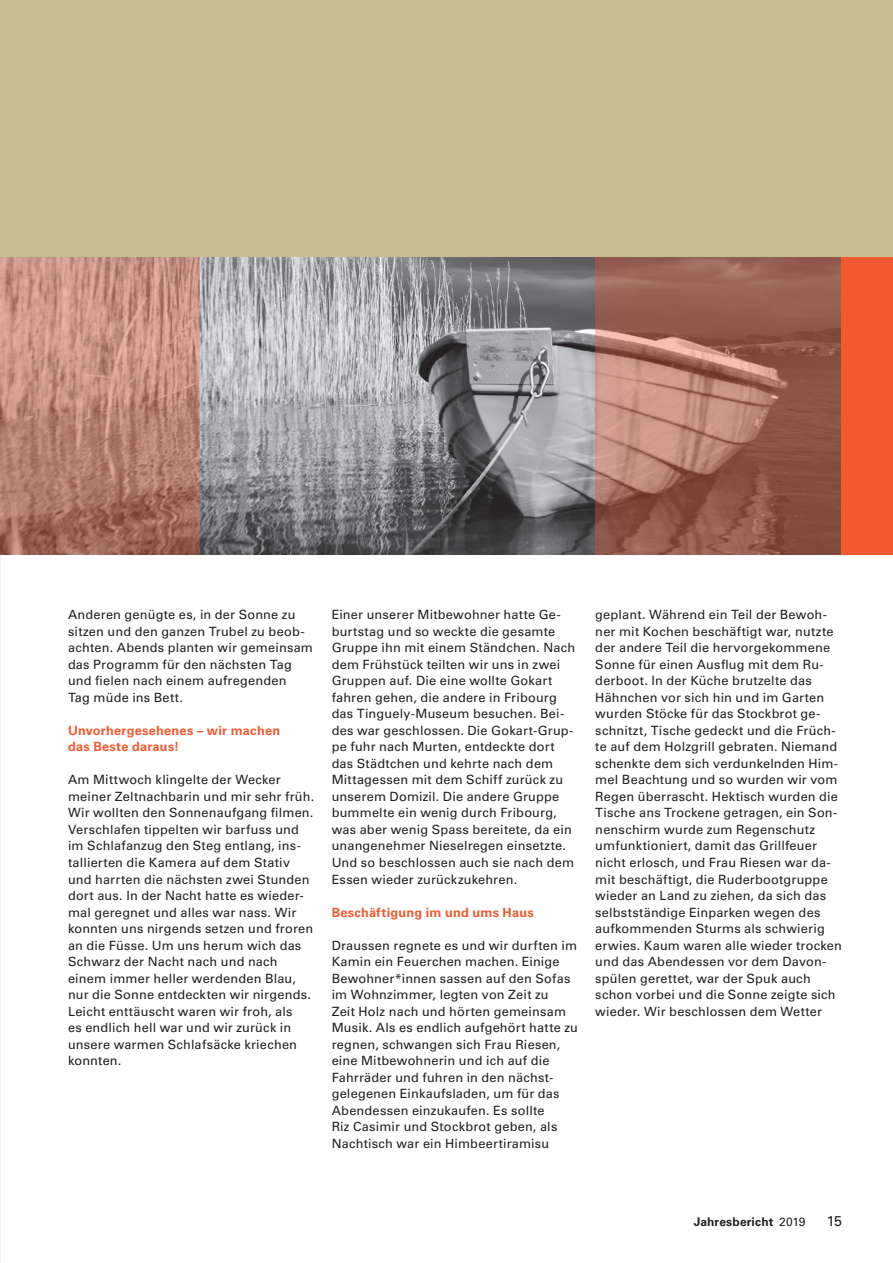
<style>
.page{position:relative;width:893px;height:1263px;background:#fff}
.page>*{position:absolute;margin:0;border:0;box-sizing:border-box;transform-origin:0 0}
.t1{font:14.25px "Univers LT Std";color:#231f20}
.Lauftext{font:12.75px/16.5px "Univers LT Std";letter-spacing:.015em;color:#231f20}
.Zwischentitel{font:700 12.75px/16.5px "Univers LT Std";letter-spacing:.02em;color:#f1592f}
.t2{font:700 12px "Univers LT Std";letter-spacing:.015em;color:#231f20}
.s1{font-weight:400}
</style>
<div class="page">
<div style="left:0;top:0;width:893px;height:298px;background:#c8bd91"></div>
<img style="left:200px;top:257px;width:395px;height:298px">
<svg style="left:0;top:257px;width:200px;height:298px;background:#b98578"></svg>
<svg style="left:595px;top:257px;width:247px;height:298px;background:#9c675a"></svg>
<div style="left:842px;top:257px;width:51px;height:298px;background:#f1592f"></div>
<p class="Lauftext" style="left:68px;top:607px;width:246px">Anderen genügte es, in der Sonne zu sitzen und den ganzen Trubel zu beob&shy;achten. Abends planten wir gemeinsam das Programm für den nächsten Tag und fielen nach einem aufregenden<br>Tag müde ins Bett.</p>
<p class="Zwischentitel" style="left:68px;top:722px;width:214px">Unvorhergesehenes – wir machen das Beste daraus!</p>
<p class="Lauftext" style="left:68px;top:772px;width:248px">Am Mittwoch klingelte der Wecker meiner Zeltnachbarin und mir sehr früh.<br>Wir wollten den Sonnenaufgang filmen.<br>Verschlafen tippelten wir barfuss und im Schlafanzug den Steg entlang, ins&shy;tallierten die Kamera auf dem Stativ und harrten die nächsten zwei Stunden dort aus. In der Nacht hatte es wieder&shy;mal geregnet und alles war nass. Wir konnten uns nirgends setzen und froren an die Füsse. Um uns herum wich das Schwarz der Nacht nach und nach einem immer heller werdenden Blau, nur die Sonne entdeckten wir nirgends.<br>Leicht enttäuscht waren wir froh, als<br>es endlich hell war und wir zurück in unsere warmen Schlafsäcke kriechen konnten.</p>
<p class="Lauftext" style="left:332px;top:607px;width:245px">Einer unserer Mitbewohner hatte Ge&shy;burtstag und so weckte die gesamte Gruppe ihn mit einem Ständchen. Nach dem Frühstück teilten wir uns in zwei Gruppen auf. Die eine wollte Gokart fahren gehen, die andere in Fribourg das Tinguely-Museum besuchen. Bei&shy;des war geschlossen. Die Gokart-Grup&shy;pe fuhr nach Murten, entdeckte dort das Städtchen und kehrte nach dem Mittagessen mit dem Schiff zurück zu unserem Domizil. Die andere Gruppe bummelte ein wenig durch Fribourg, was aber wenig Spass bereitete, da ein unangenehmer Nieselregen einsetzte.<br>Und so beschlossen auch sie nach dem Essen wieder zurückzukehren.</p>
<p class="Zwischentitel" style="left:332px;top:904px;width:204px">Beschäftigung im und ums Haus</p>
<p class="Lauftext" style="left:332px;top:937px;width:248px">Draussen regnete es und wir durften im Kamin ein Feuerchen machen. Einige Bewohner*innen sassen auf den Sofas im Wohnzimmer, legten von Zeit zu<br>Zeit Holz nach und hörten gemeinsam Musik. Als es endlich aufgehört hatte zu regnen, schwangen sich Frau Riesen, eine Mitbewohnerin und ich auf die Fahrräder und fuhren in den nächst&shy;gelegenen Einkaufsladen, um für das Abendessen einzukaufen. Es sollte<br>Riz Casimir und Stockbrot geben, als Nachtisch war ein Himbeertiramisu</p>
<p class="Lauftext" style="left:595px;top:607px;width:248px">geplant. Während ein Teil der Bewoh&shy;ner mit Kochen beschäftigt war, nutzte der andere Teil die hervorgekommene Sonne für einen Ausflug mit dem Ru&shy;derboot. In der Küche brutzelte das Hähnchen vor sich hin und im Garten wurden Stöcke für das Stockbrot ge&shy;schnitzt, Tische gedeckt und die Früch&shy;te auf dem Holzgrill gebraten. Niemand schenkte dem sich verdunkelnden Him&shy;mel Beachtung und so wurden wir vom Regen überrascht. Hektisch wurden die Tische ans Trockene getragen, ein Son&shy;nenschirm wurde zum Regenschutz umfunktioniert, damit das Grillfeuer nicht erlosch, und Frau Riesen war da&shy;mit beschäftigt, die Ruderbootgruppe wieder an Land zu ziehen, da sich das selbstständige Einparken wegen des aufkommenden Sturms als schwierig erwies. Kaum waren alle wieder trocken und das Abendessen vor dem Davon&shy;spülen gerettet, war der Spuk auch schon vorbei und die Sonne zeigte sich wieder. Wir beschlossen dem Wetter</p>
<p class="t2" style="left:694px;top:1214px;width:113px">Jahresbericht <span class="s1">2019</span></p>
<p class="t1" style="left:827px;top:1212px;width:17px">15</p>
</div>
